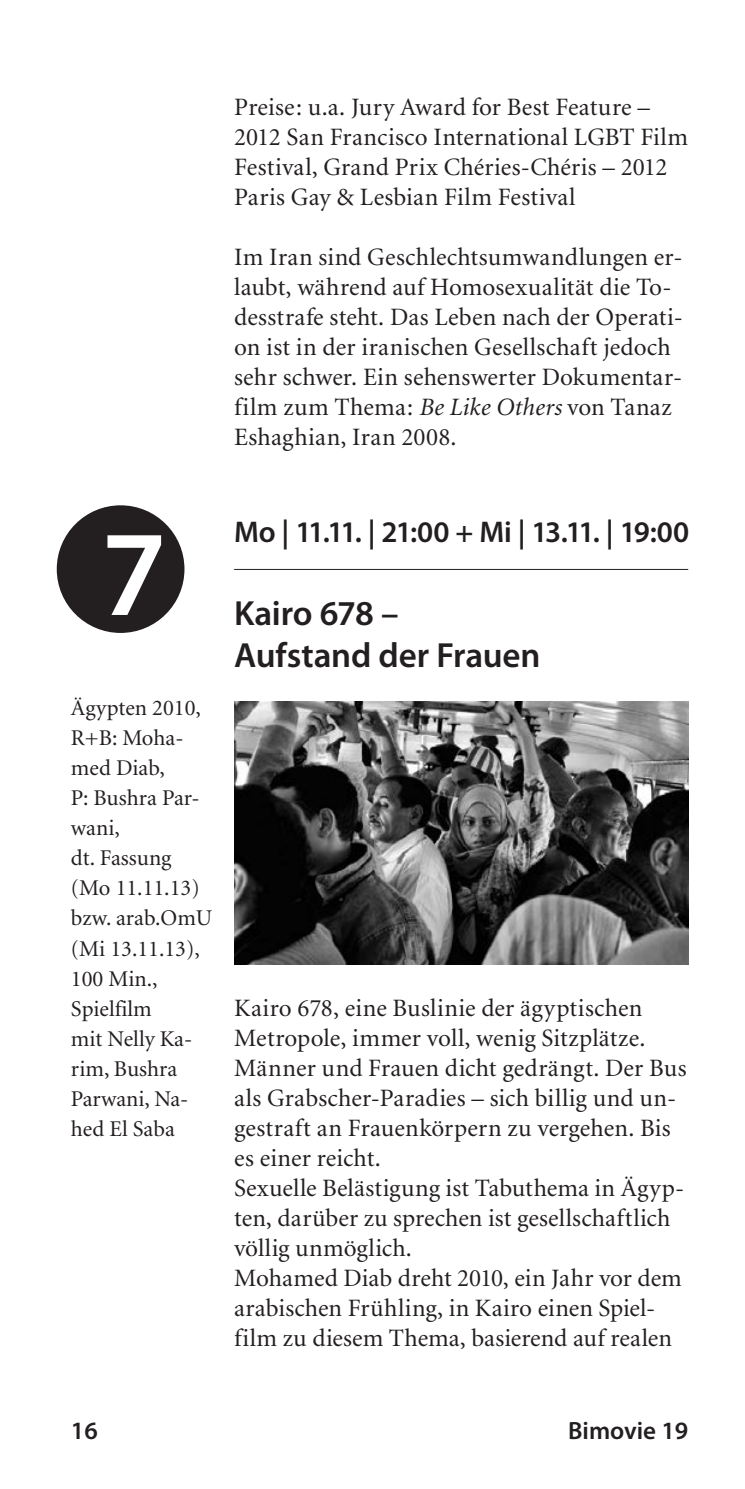
<style>
.page{position:relative;width:745px;height:1489px;background:#fff}
.page>*{position:absolute;margin:0;border:0;box-sizing:border-box;transform-origin:0 0}
.t1{font:600 122.5px "Myriad Pro";color:#fff}
.t2{font:600 35px/42px "Myriad Pro";letter-spacing:-.005em;color:#231f20}
.t3{font:600 30px "Myriad Pro";letter-spacing:-.06em;color:#231f20}
.t4{font:25px/30px "Minion";letter-spacing:.005em;color:#231f20}
.t5{font:600 25px "Myriad Pro";color:#231f20}
.t6{font:22.5px/30px "Minion";color:#231f20}
.s1{font-style:italic}
</style>
<div class="page">
<hr style="left:234px;top:569px;width:453px;height:1px;background:#231f20">
<div style="left:57px;top:505px;width:127px;height:128px;background:#231f20;border-radius:50%"></div>
<img style="left:234px;top:702px;width:453px;height:262px">
<p class="t4" style="left:234px;top:93px;width:455px">Preise: u.a. Jury Award for Best Feature – 2012 San Francisco International LGBT Film Festival, Grand Prix Chéries-Chéris – 2012<br>Paris Gay &amp; Lesbian Film Festival</p>
<p class="t4" style="left:234px;top:243px;width:450px">Im Iran sind Geschlechtsumwandlungen er&shy;laubt, während auf Homosexualität die To&shy;desstrafe steht. Das Leben nach der Operati&shy;on ist in der iranischen Gesellschaft jedoch sehr schwer. Ein sehenswerter Dokumentar&shy;film zum Thema: <span class="s1">Be Like Others</span> von Tanaz Eshaghian, Iran 2008.</p>
<h1 class="t1" style="left:101px;top:496px;width:67px">7</h1>
<p class="t6" style="left:71px;top:694px;width:143px">Ägypten 2010,<br>R+B: Moha&shy;med Diab,<br>P: Bushra Par&shy;wani,<br>dt. Fassung (Mo 11.11.13) bzw. arab.OmU (Mi 13.11.13),<br>100 Min.,<br>Spielfilm<br>mit Nelly Ka&shy;rim, Bushra<br>Parwani, Na&shy;hed El Saba</p>
<p class="t3" style="left:234px;top:513px;width:456px">Mo | 11.11. | 21:00 + Mi | 13.11. | 19:00</p>
<h2 class="t2" style="left:234px;top:591px;width:308px">Kairo 678 –<br>Aufstand der Frauen</h2>
<p class="t4" style="left:234px;top:993px;width:453px">Kairo 678, eine Buslinie der ägyptischen Metropole, immer voll, wenig Sitzplätze.<br>Männer und Frauen dicht gedrängt. Der Bus als Grabscher-Paradies – sich billig und un&shy;gestraft an Frauenkörpern zu vergehen. Bis es einer reicht.<br>Sexuelle Belästigung ist Tabuthema in Ägyp&shy;ten, darüber zu sprechen ist gesellschaftlich völlig unmöglich.<br>Mohamed Diab dreht 2010, ein Jahr vor dem arabischen Frühling, in Kairo einen Spiel&shy;film zu diesem Thema, basierend auf realen</p>
<p class="t5" style="left:71px;top:1414px;width:28px">16</p>
<p class="t5" style="left:568px;top:1414px;width:121px">Bimovie 19</p>
</div>
